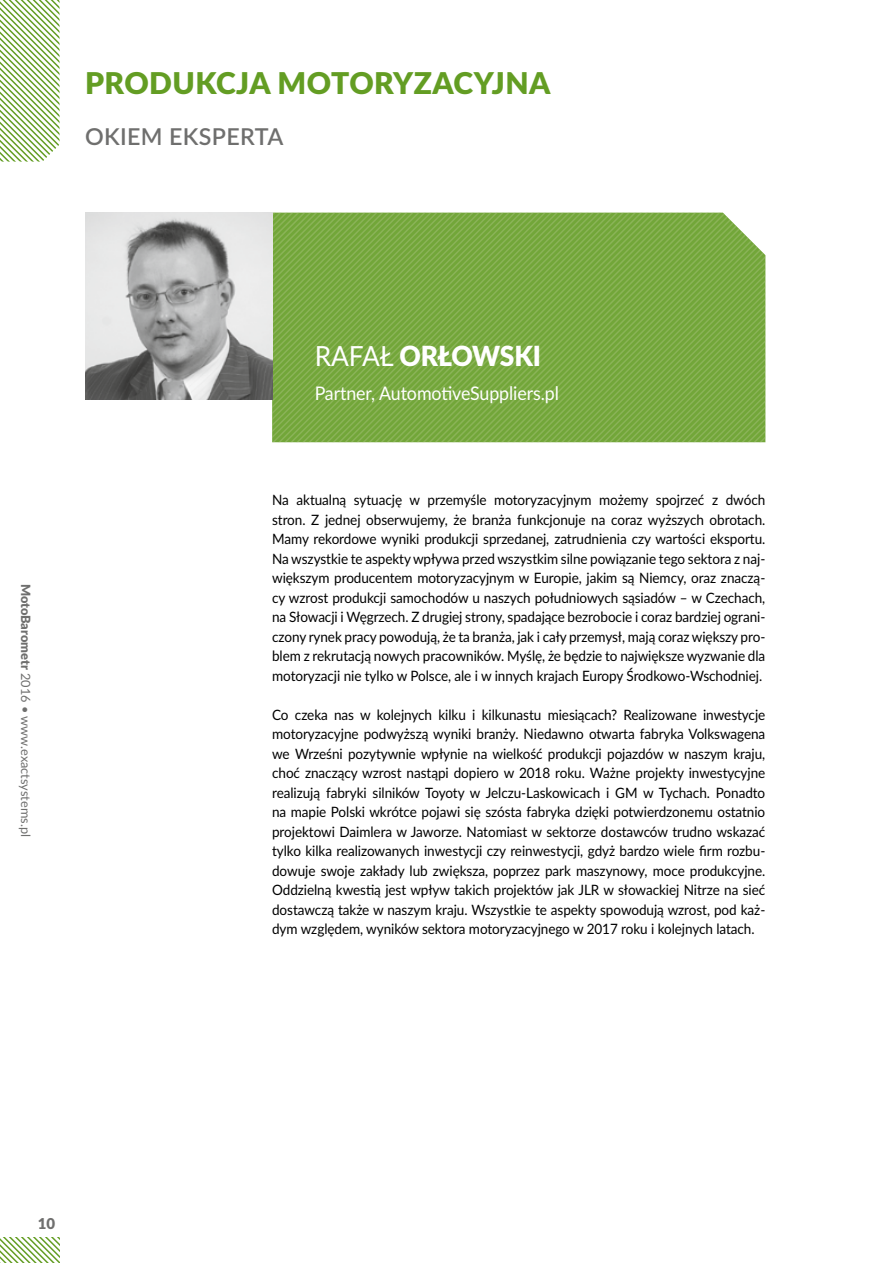
<style>
.page{position:relative;width:893px;height:1263px;background:#fff}
.page>*{position:absolute;margin:0;border:0;box-sizing:border-box;transform-origin:0 0}
.t1{font:900 30px "Lato";letter-spacing:.015em;color:#639d23}
.t2{font:900 27.75px "Lato";letter-spacing:-.01em;color:#fff;scale:.95 1}
.t3{font:600 23.25px "Lato";letter-spacing:.015em;color:#6f6f6e}
.t4{font:18.75px "Lato";letter-spacing:-.005em;color:#fff;scale:.95 1}
.t5{font:900 15px "Lato";color:#6f6f6e}
.t6{font:14.25px/19.5px "Lato";letter-spacing:-.005em;color:#000;text-align:justify;scale:.95 1}
.t7{font:12.75px "Lato";color:#6f6f6e}
.s1{font-weight:900}
.s2{font-weight:400}
</style>
<div class="page">
<svg style="left:0;top:1237px;width:60px;height:26px"></svg>
<svg style="left:0;top:0;width:60px;height:162px"></svg>
<svg style="left:272px;top:213px;width:493px;height:229px;background:#7bab45"></svg>
<img style="left:85px;top:213px;width:187px;height:187px">
<h1 class="t1" style="left:85px;top:60px;width:467px">PRODUKCJA MOTORYZACYJNA</h1>
<h3 class="t3" style="left:85px;top:119px;width:200px">OKIEM EKSPERTA</h3>
<p class="t7" style="left:35px;top:584px;width:255px;rotate:90deg"><span class="s1">MotoBarometr</span> 2016 • www.exactsystems.pl</p>
<h2 class="t2" style="left:315px;top:335px;width:240px"><span class="s2">RAFAŁ</span> ORŁOWSKI</h2>
<h3 class="t4" style="left:315px;top:379px;width:259px">Partner, AutomotiveSuppliers.pl</h3>
<p class="t6" style="left:272px;top:490px;width:521px">Na aktualną sytuację w przemyśle motoryzacyjnym możemy spojrzeć z dwóch stron. Z jednej obserwujemy, że branża funkcjonuje na coraz wyższych obrotach.<br>Mamy rekordowe wyniki produkcji sprzedanej, zatrudnienia czy wartości eksportu.<br>Na wszystkie te aspekty wpływa przed wszystkim silne powiązanie tego sektora z naj&shy;większym producentem motoryzacyjnym w Europie, jakim są Niemcy, oraz znaczą&shy;cy wzrost produkcji samochodów u naszych południowych sąsiadów – w Czechach, na Słowacji i Węgrzech. Z drugiej strony, spadające bezrobocie i coraz bardziej ograni&shy;czony rynek pracy powodują, że ta branża, jak i cały przemysł, mają coraz większy pro&shy;blem z rekrutacją nowych pracowników. Myślę, że będzie to największe wyzwanie dla motoryzacji nie tylko w Polsce, ale i w innych krajach Europy Środkowo-Wschodniej.</p>
<p class="t6" style="left:272px;top:704px;width:521px">Co czeka nas w kolejnych kilku i kilkunastu miesiącach? Realizowane inwestycje motoryzacyjne podwyższą wyniki branży. Niedawno otwarta fabryka Volkswagena we Wrześni pozytywnie wpłynie na wielkość produkcji pojazdów w naszym kraju, choć znaczący wzrost nastąpi dopiero w 2018 roku. Ważne projekty inwestycyjne realizują fabryki silników Toyoty w Jelczu-Laskowicach i GM w Tychach. Ponadto na mapie Polski wkrótce pojawi się szósta fabryka dzięki potwierdzonemu ostatnio projektowi Daimlera w Jaworze. Natomiast w sektorze dostawców trudno wskazać tylko kilka realizowanych inwestycji czy reinwestycji, gdyż bardzo wiele firm rozbu&shy;dowuje swoje zakłady lub zwiększa, poprzez park maszynowy, moce produkcyjne.<br>Oddzielną kwestią jest wpływ takich projektów jak JLR w słowackiej Nitrze na sieć dostawczą także w naszym kraju. Wszystkie te aspekty spowodują wzrost, pod każ&shy;dym względem, wyników sektora motoryzacyjnego w 2017 roku i kolejnych latach.</p>
<p class="t5" style="left:38px;top:1212px;width:19px">10</p>
</div>
